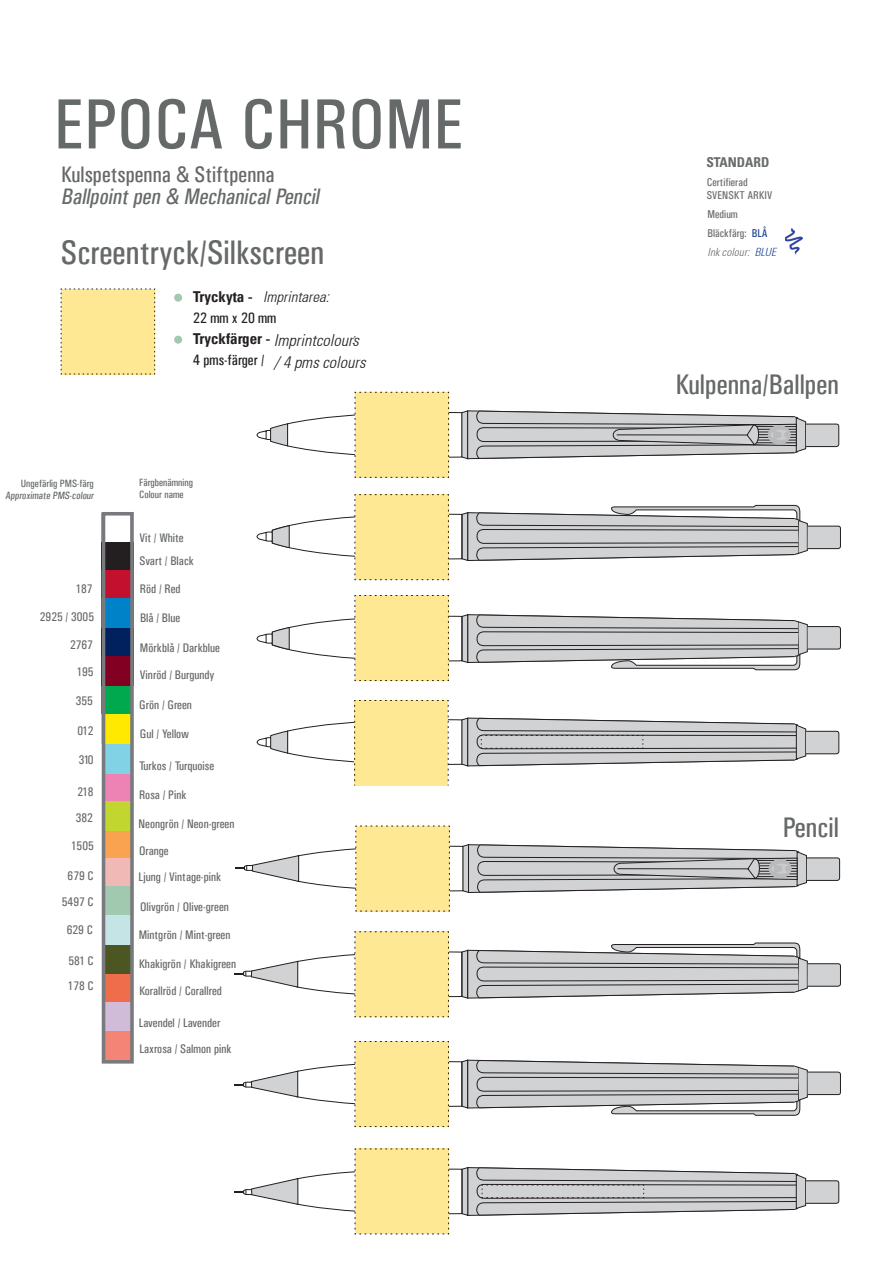
<style>
.page{position:relative;width:893px;height:1263px;background:#fff}
.page>*{position:absolute;margin:0;border:0;box-sizing:border-box;transform-origin:0 0}
.t1{font:71.25px "Univers Condensed";color:#666969}
.t2{font:34.2px "Univers Condensed";color:#666969}
.t3{font:28.5px "Univers Condensed";color:#666969}
.t4{font:italic 22.5px "Univers Condensed";color:#666969}
.t5{font:22.5px "Univers Condensed";color:#666969}
.t6{font:italic 300 condensed 16.5px "Univers 47";color:#231f20}
.t7{font:italic 300 condensed 15px "Univers 47";color:#231f20}
.t8{font:15px "Univers Condensed";color:#231f20}
.t9{font:700 condensed 13.65px "Univers";color:#696c6c}
.t10{font:12.45px "Univers Condensed";color:#666969}
.t11{font:11.4px/13.6px "Univers Condensed";color:#696c6c}
.t12{font:italic 300 condensed 11.4px "Univers 47";color:#696c6c}
.t13{font:10.65px/12.8px "Univers Condensed";color:#666969;text-align:right}
.s1{font-family:"Univers";font-weight:700;font-style:normal}
.s2{font-family:"Univers";font-weight:700;font-style:normal;font-size:15px}
.s3{color:#1c4492}
</style>
<div class="page">
<img style="left:785px;top:229px;width:17px;height:26px">
<div style="left:102px;top:542px;width:32px;height:30px;background:#231f20"></div>
<div style="left:102px;top:570px;width:32px;height:29px;background:#c3102f"></div>
<div style="left:102px;top:628px;width:32px;height:29px;background:#00215d"></div>
<div style="left:102px;top:685px;width:29px;height:30px;background:#00a94e"></div>
<div style="left:102px;top:715px;width:29px;height:29px;background:#ffe901"></div>
<div style="left:102px;top:656px;width:32px;height:29px;background:#820123"></div>
<div style="left:102px;top:599px;width:32px;height:29px;background:#0082c8"></div>
<div style="left:103px;top:830px;width:29px;height:29px;background:#f9a350"></div>
<div style="left:103px;top:772px;width:29px;height:30px;background:#ed83b4"></div>
<div style="left:103px;top:744px;width:29px;height:29px;background:#80d2e4"></div>
<div style="left:103px;top:802px;width:29px;height:29px;background:#c1d72f"></div>
<div style="left:102px;top:858px;width:29px;height:30px;background:#f0b9b6"></div>
<div style="left:103px;top:887px;width:29px;height:29px;background:#a1c9af"></div>
<div style="left:103px;top:915px;width:30px;height:30px;background:#c4e4e6"></div>
<div style="left:103px;top:945px;width:29px;height:29px;background:#4c5623"></div>
<div style="left:103px;top:974px;width:29px;height:29px;background:#f06d4b"></div>
<div style="left:103px;top:1002px;width:29px;height:29px;background:#d0bcd9"></div>
<div style="left:103px;top:1031px;width:30px;height:29px;background:#f48475"></div>
<div style="left:102px;top:512px;width:32px;height:551px;border:4px solid #787a7d"></div>
<svg style="left:234px;top:931px;width:607px;height:86px"></svg>
<svg style="left:234px;top:1041px;width:607px;height:86px"></svg>
<svg style="left:235px;top:826px;width:605px;height:86px"></svg>
<svg style="left:234px;top:1148px;width:605px;height:87px"></svg>
<svg style="left:256px;top:392px;width:583px;height:86px"></svg>
<svg style="left:256px;top:494px;width:585px;height:86px"></svg>
<svg style="left:256px;top:595px;width:585px;height:86px"></svg>
<svg style="left:256px;top:700px;width:583px;height:86px"></svg>
<div style="left:174px;top:294px;width:8px;height:8px;background:#a1c9af;border-radius:50%"></div>
<div style="left:174px;top:336px;width:8px;height:8px;background:#a1c9af;border-radius:50%"></div>
<div style="left:61px;top:289px;width:94px;height:86px;background:#ffe894"></div>
<p class="t1" style="left:54px;top:82px;width:411px">EPOCA CHROME</p>
<p class="t5" style="left:61px;top:161px;width:215px">Kulspetspenna &amp; Stiftpenna</p>
<p class="t4" style="left:61px;top:183px;width:264px">Ballpointpen &amp; MechanicalPencil</p>
<p class="t2" style="left:61px;top:232px;width:265px">Screentryck/Silkscreen</p>
<p class="t7" style="left:193px;top:288px;width:137px"><span class="s1">Tryckyta -</span> Imprintarea:</p>
<p class="t8" style="left:193px;top:309px;width:85px">22 mm x 20 mm</p>
<p class="t6" style="left:193px;top:330px;width:167px"><span class="s2">Tryckfärger -</span> Imprintcolours</p>
<p class="t7" style="left:352px;top:330px;width:5px">:</p>
<p class="t8" style="left:193px;top:351px;width:73px">4 pms-färger /</p>
<p class="t6" style="left:274px;top:353px;width:93px">/ 4 pms colours</p>
<p class="t13" style="left:5px;top:477px;width:92px">Ungefärlig PMS-färg<br>Approximate PMS-colour</p>
<p class="t13" style="left:139px;top:476px;width:55px;text-align:left">Färgbenämning<br>Colour name</p>
<p class="t10" style="left:75px;top:582px;width:19px">187</p>
<p class="t10" style="left:40px;top:609px;width:56px">2925 / 3005</p>
<p class="t10" style="left:70px;top:637px;width:24px">2767</p>
<p class="t10" style="left:76px;top:664px;width:19px">195</p>
<p class="t10" style="left:76px;top:693px;width:19px">355</p>
<p class="t10" style="left:77px;top:723px;width:18px">012</p>
<p class="t10" style="left:79px;top:753px;width:16px">310</p>
<p class="t10" style="left:77px;top:784px;width:18px">218</p>
<p class="t10" style="left:76px;top:811px;width:19px">382</p>
<p class="t10" style="left:71px;top:838px;width:24px">1505</p>
<p class="t10" style="left:68px;top:868px;width:28px">679 C</p>
<p class="t10" style="left:62px;top:894px;width:33px">5497 C</p>
<p class="t10" style="left:67px;top:922px;width:28px">629 C</p>
<p class="t10" style="left:69px;top:954px;width:27px">581 C</p>
<p class="t10" style="left:68px;top:979px;width:28px">178 C</p>
<p class="t10" style="left:139px;top:531px;width:46px">Vit / White</p>
<p class="t10" style="left:139px;top:553px;width:56px">Svart / Black</p>
<p class="t10" style="left:140px;top:582px;width:42px">Röd / Red</p>
<p class="t10" style="left:140px;top:610px;width:42px">Blå / Blue</p>
<p class="t10" style="left:140px;top:640px;width:82px">Mörkblå / Darkblue</p>
<p class="t10" style="left:140px;top:668px;width:76px">Vinröd / Burgundy</p>
<p class="t10" style="left:139px;top:697px;width:54px">Grön / Green</p>
<p class="t10" style="left:140px;top:726px;width:51px">Gul / Yellow</p>
<p class="t10" style="left:139px;top:758px;width:77px">Turkos / Turquoise</p>
<p class="t10" style="left:139px;top:787px;width:49px">Rosa / Pink</p>
<p class="t10" style="left:139px;top:816px;width:97px">Neongrön / Neon-green</p>
<p class="t10" style="left:139px;top:844px;width:31px">Orange</p>
<p class="t10" style="left:139px;top:869px;width:84px">Ljung / Vintage-pink</p>
<p class="t10" style="left:140px;top:900px;width:90px">Olivgrön / Olive-green</p>
<p class="t10" style="left:139px;top:927px;width:93px">Mintgrön / Mint-green</p>
<p class="t10" style="left:139px;top:956px;width:99px">Khakigrön / Khakigreen</p>
<p class="t10" style="left:139px;top:983px;width:84px">Korallröd / Corallred</p>
<p class="t10" style="left:139px;top:1015px;width:83px">Lavendel / Lavender</p>
<p class="t10" style="left:140px;top:1041px;width:93px">Laxrosa / Salmon pink</p>
<p class="t9" style="left:706px;top:154px;width:65px">STANDARD</p>
<p class="t11" style="left:707px;top:175px;width:67px">Certifierad<br>SVENSKT ARKIV</p>
<p class="t11" style="left:707px;top:208px;width:32px">Medium</p>
<p class="t12" style="left:707px;top:245px;width:70px">Ink colour: <span class="s3">BLUE</span></p>
<p class="t11" style="left:707px;top:226px;width:62px">Bläckfärg: <span class="s3">BLÅ</span></p>
<p class="t3" style="left:675px;top:367px;width:165px">Kulpenna/Ballpen</p>
<p class="t3" style="left:783px;top:810px;width:58px">Pencil</p>
</div>
